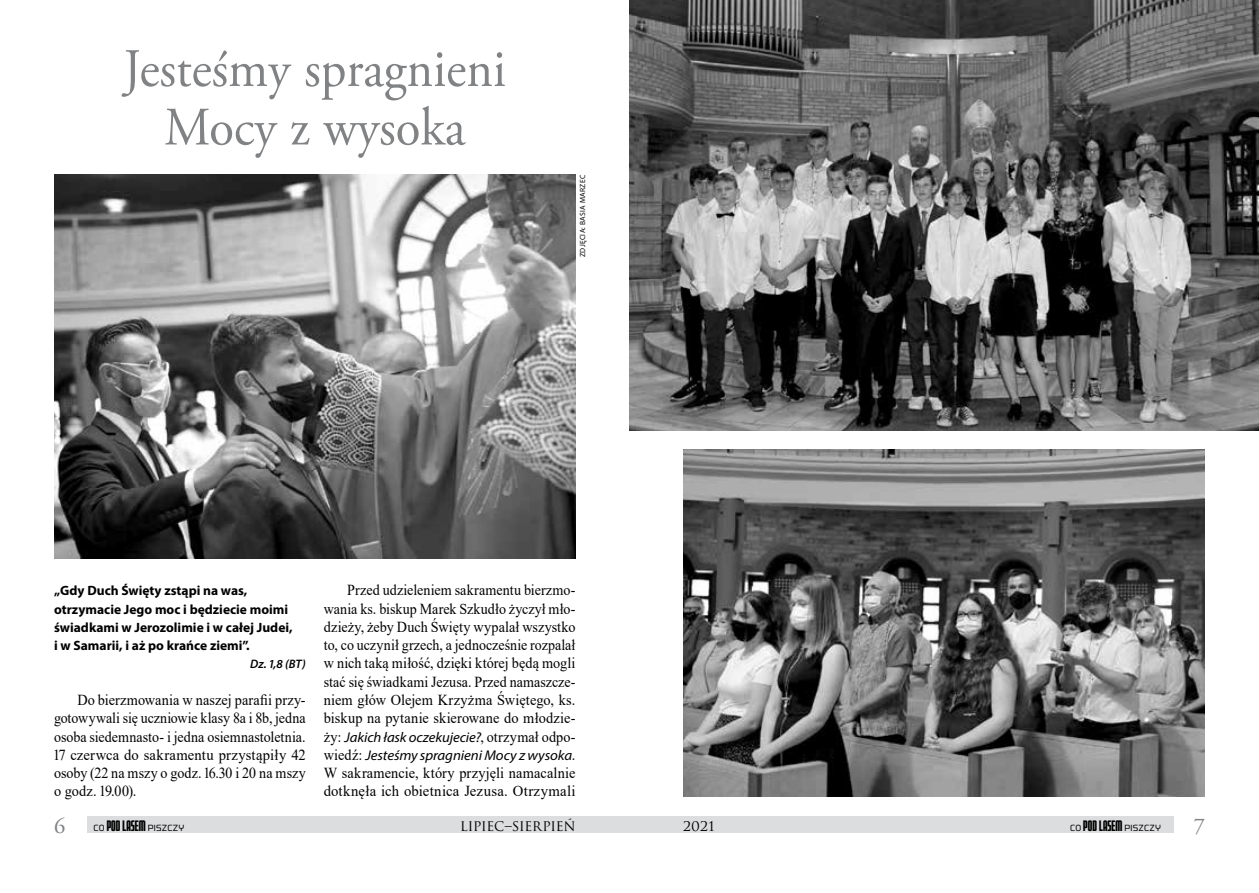
<style>
.page{position:relative;width:1259px;height:893px;background:#fff}
.page>*{position:absolute;margin:0;border:0;box-sizing:border-box;transform-origin:0 0}
.t1{font:54px/58.5px "Adobe Garamond Pro";color:#808284;text-align:center;scale:.94 1}
.t2{font:22.5px "Adobe Garamond Pro";color:#808284}
.t3{font:15.3px/18.3px "Times New Roman";letter-spacing:.01em;color:#000;text-align:justify;scale:.93 1}
.t4{font:15.3px/18.3px "Times New Roman";letter-spacing:.01em;color:#000;text-align:justify;scale:.94 1}
.t5{font:15.3px "Trajan Pro";letter-spacing:-.02em;color:#000;scale:.94 1}
.t6{font:italic 14.1px/18.3px "Myriad Pro";letter-spacing:-.005em;color:#000;scale:1.04 1}
.t7{font:700 13.5px/18.3px "Myriad Pro";color:#000}
.t8{font:italic 600 12.3px "Myriad Pro";color:#000}
.t9{font:9px "Morgan Big";letter-spacing:.03em;color:#000;scale:.94 1}
.t10{font:7.5px "Myriad Pro";letter-spacing:.04em;color:#000}
.s1{font-family:"Times New Roman";font-style:normal;font-size:15.3px}
.s2{font-family:"Morgan Tower Four";font-size:15.3px}
</style>
<div class="page">
<div style="left:87px;top:817px;width:544px;height:16px;background:#dcddde"></div>
<div style="left:629px;top:817px;width:545px;height:16px;background:#dcddde"></div>
<img style="left:629px;top:0;width:630px;height:431px">
<img style="left:54px;top:175px;width:521px;height:384px">
<img style="left:683px;top:449px;width:522px;height:347px">
<h1 class="t1" style="left:123px;top:41px;width:408px">Jesteśmy spragnieni<br>Mocy z wysoka</h1>
<p class="t10" style="left:578px;top:257px;width:84px;rotate:-90deg">ZDJĘCIA: BASIA MARZEC</p>
<p class="t7" style="left:54px;top:581px;width:240px">„Gdy Duch Święty zstąpi na was, otrzymacie Jego moc i będziecie moimi świadkami w Jerozolimie i w całej Judei, i w Samarii, i aż po krańce ziemi”.</p>
<p class="t8" style="left:250px;top:656px;width:57px">Dz. 1,8 (BT)</p>
<p class="t4" style="left:54px;top:690px;width:269px;text-indent:23px">Do bierzmowania w naszej parafii przy&shy;gotowywali się uczniowie klasy 8a i 8b, jedna osoba siedemnasto- i jedna osiemnastoletnia.<br>17 czerwca do sakramentu przystąpiły 42 osoby (22 na mszy o godz. 16.30 i 20 na mszy o godz. 19.00).</p>
<p class="t3" style="left:324px;top:581px;width:272px;text-indent:23px">Przed udzieleniem sakramentu bierzmo&shy;wania ks. biskup Marek Szkudło życzył mło&shy;dzieży, żeby Duch Święty wypalał wszystko to, co uczynił grzech, a jednocześnie rozpalał w nich taką miłość, dzięki której będą mogli stać się świadkami Jezusa. Przed namaszcze&shy;niem głów Olejem Krzyżma Świętego, ks. biskup na pytanie skierowane do młodzie-</p>
<p class="t6" style="left:324px;top:727px;width:243px"><span class="s1">ży:</span> Jakich łask oczekujecie?<span class="s1">, otrzymał odpo&shy;wiedź:</span> Jesteśmy spragnieni Mocy z wysoka<span class="s1">.</span></p>
<p class="t4" style="left:324px;top:763px;width:269px">W sakramencie, który przyjęli namacalnie dotknęła ich obietnica Jezusa. Otrzymali</p>
<h2 class="t2" style="left:54px;top:812px;width:13px">6</h2>
<p class="t9" style="left:94px;top:821px;width:98px">CO <span class="s2">POD LASEM</span> PISZCZY</p>
<p class="t5" style="left:460px;top:815px;width:124px">LIPIEC–SIERPIEŃ</p>
<p class="t5" style="left:683px;top:815px;width:35px">2021</p>
<p class="t9" style="left:1070px;top:821px;width:98px">CO <span class="s2">POD LASEM</span> PISZCZY</p>
<h2 class="t2" style="left:1193px;top:812px;width:13px">7</h2>
</div>
